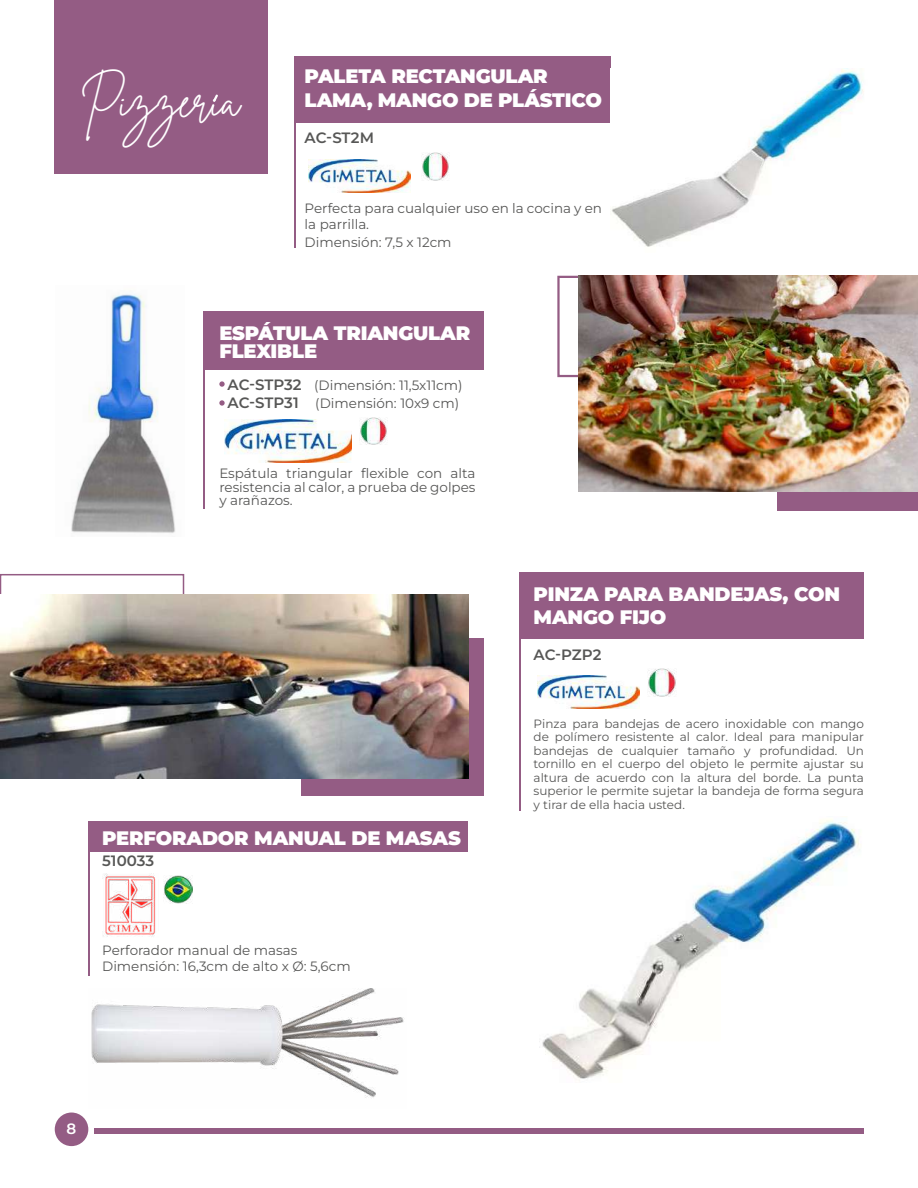
<style>
.page{position:relative;width:918px;height:1188px;background:#fff}
.page>*{position:absolute;margin:0;border:0;box-sizing:border-box;transform-origin:0 0}
.t1{font:45px "Brittany Signature";color:#fff}
.t2{font:900 19.5px/23.4px "Montserrat";letter-spacing:-.01em;color:#fff}
.t3{font:600 15px "Montserrat";letter-spacing:-.005em;color:#575756}
.t4{font:600 15px "Montserrat";color:#fff}
.t5{font:13.5px/13.5px "Montserrat";color:#575756}
.t6{font:12px/13.5px "Montserrat";color:#575756;text-align:justify}
.s1{font-weight:600;font-size:15px}
</style>
<div class="page">
<div style="left:94px;top:1129px;width:770px;height:5px;background:#945c84"></div>
<div style="left:54px;top:0;width:214px;height:173px;background:#945c84"></div>
<div style="left:55px;top:1113px;width:33px;height:33px;background:#945c84;border-radius:50%"></div>
<svg style="left:213px;top:95px;width:5px;height:7px"></svg>
<div style="left:301px;top:638px;width:183px;height:157px;background:#945c84"></div>
<div style="left:0;top:574px;width:184px;height:159px;border:2px solid #945c84"></div>
<div style="left:294px;top:56px;width:317px;height:66px;background:#945c84"></div>
<img style="left:308px;top:159px;width:103px;height:34px">
<img style="left:422px;top:152px;width:27px;height:28px">
<img style="left:611px;top:68px;width:253px;height:179px">
<hr style="left:294px;top:56px;width:1px;height:192px;background:#945c84">
<img style="left:539px;top:819px;width:322px;height:260px">
<img style="left:1px;top:594px;width:467px;height:185px">
<div style="left:520px;top:572px;width:344px;height:66px;background:#945c84"></div>
<img style="left:538px;top:675px;width:102px;height:34px">
<img style="left:648px;top:668px;width:28px;height:28px">
<hr style="left:520px;top:572px;width:1px;height:239px;background:#945c84">
<img style="left:91px;top:988px;width:313px;height:110px">
<div style="left:88px;top:821px;width:380px;height:31px;background:#945c84"></div>
<img style="left:103px;top:874px;width:53px;height:63px">
<img style="left:164px;top:876px;width:28px;height:28px">
<hr style="left:88px;top:821px;width:2px;height:155px;background:#945c84">
<img style="left:360px;top:417px;width:27px;height:28px">
<div style="left:557px;top:276px;width:74px;height:101px;border:2px solid #945c84"></div>
<div style="left:777px;top:368px;width:141px;height:143px;background:#945c84"></div>
<img style="left:578px;top:276px;width:340px;height:215px">
<div style="left:203px;top:311px;width:281px;height:59px;background:#945c84"></div>
<img style="left:224px;top:419px;width:128px;height:43px">
<hr style="left:203px;top:313px;width:2px;height:196px;background:#945c84">
<img style="left:71px;top:294px;width:105px;height:239px">
<svg style="left:219px;top:381px;width:6px;height:6px"></svg>
<svg style="left:219px;top:400px;width:6px;height:6px"></svg>
<h1 class="t1" style="left:80px;top:73px;width:161px">Pizzeria</h1>
<h2 class="t2" style="left:305px;top:64px;width:299px">PALETA RECTANGULAR<br>LAMA, MANGO DE PLÁSTICO</h2>
<p class="t3" style="left:305px;top:128px;width:71px">AC-ST2M</p>
<p class="t5" style="left:305px;top:200px;width:299px;line-height:16.2px">Perfecta para cualquier uso en la cocina y en la parrilla.</p>
<p class="t5" style="left:305px;top:235px;width:148px">Dimensión: 7,5 x 12cm</p>
<h2 class="t2" style="left:219px;top:324px;width:252px;line-height:18px">ESPÁTULA TRIANGULAR<br>FLEXIBLE</h2>
<p class="t5" style="left:228px;top:376px;width:237px;line-height:18px"><span class="s1">AC-STP32</span> (Dimensión: 11,5x11cm)<br><span class="s1">AC-STP31</span> (Dimensión: 10x9 cm)</p>
<p class="t5" style="left:219px;top:466px;width:258px;text-align:justify">Espátula triangular flexible con alta resistencia al calor, a prueba de golpes y arañazos.</p>
<h2 class="t2" style="left:102px;top:826px;width:360px">PERFORADOR MANUAL DE MASAS</h2>
<p class="t3" style="left:102px;top:851px;width:53px">510033</p>
<p class="t5" style="left:102px;top:941px;width:250px;line-height:16.5px">Perforador manual de masas<br>Dimensión: 16,3cm de alto x Ø: 5,6cm</p>
<h2 class="t2" style="left:534px;top:582px;width:308px">PINZA PARA BANDEJAS, CON<br>MANGO FIJO</h2>
<p class="t3" style="left:534px;top:645px;width:69px">AC-PZP2</p>
<p class="t6" style="left:534px;top:717px;width:332px">Pinza para bandejas de acero inoxidable con mango de polímero resistente al calor. Ideal para manipular bandejas de cualquier tamaño y profundidad. Un tornillo en el cuerpo del objeto le permite ajustar su altura de acuerdo con la altura del borde. La punta superior le permite sujetar la bandeja de forma segura y tirar de ella hacia usted.</p>
<p class="t4" style="left:67px;top:1119px;width:11px">8</p>
</div>
